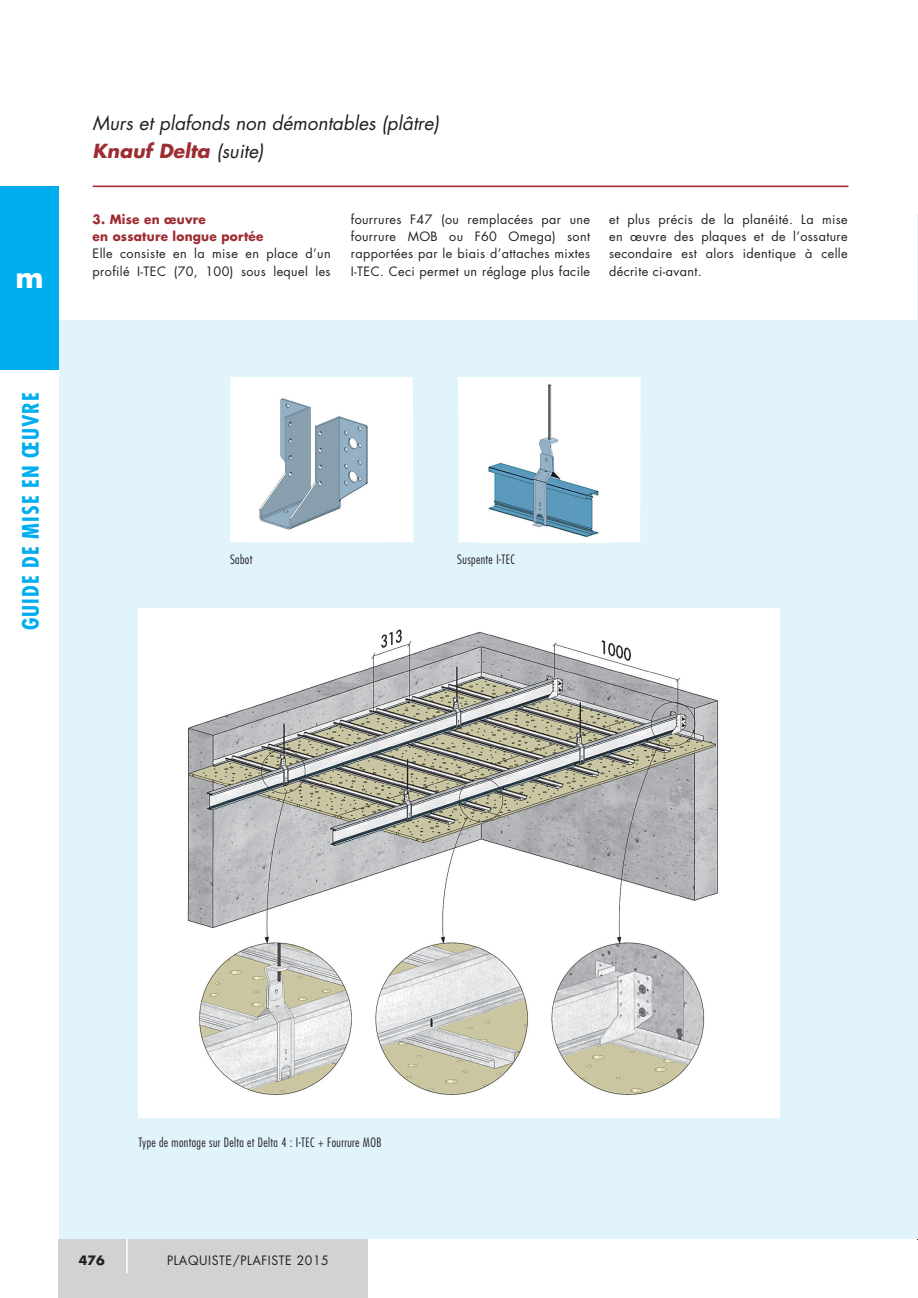
<style>
.page{position:relative;width:918px;height:1298px;background:#fff}
.page>*{position:absolute;margin:0;border:0;box-sizing:border-box;transform-origin:0 0}
.t1{font:700 28.35px "Futura Std";color:#fff}
.t2{font:700 condensed 22.05px "Futura Std";letter-spacing:.05em;color:#00aeef}
.t3{font:italic 18.9px/27.8px "Futura Std";color:#231f20}
.t4{font:12.6px/17.3px "Futura Std";letter-spacing:.03em;color:#231f20;text-align:justify}
.t5{font:300 condensed 12.6px "Futura Std";letter-spacing:.03em;color:#231f20}
.t6{font:12.6px "Futura Std";letter-spacing:.05em;color:#231f20}
.t7{font:700 12.6px "Futura Std";color:#231f20}
.s1{font-weight:700;color:#9e2d32}
</style>
<div class="page">
<hr style="left:917px;top:214px;width:1px;height:1025px;background:#e1f4fc">
<div style="left:59px;top:320px;width:858px;height:919px;background:#e1f4fc"></div>
<div style="left:230px;top:377px;width:183px;height:165px;background:#fff"></div>
<img style="left:247px;top:385px;width:134px;height:157px">
<div style="left:458px;top:377px;width:182px;height:165px;background:#fff"></div>
<img style="left:478px;top:379px;width:130px;height:163px">
<div style="left:138px;top:608px;width:641px;height:509px;background:#fff"></div>
<img style="left:187px;top:629px;width:532px;height:466px">
<div style="left:58px;top:1239px;width:309px;height:59px;background:#d1d2d4"></div>
<hr style="left:126px;top:1239px;width:2px;height:34px;background:#fff">
<hr style="left:93px;top:186px;width:755px;height:1px;background:#9e2d32">
<div style="left:0;top:186px;width:58px;height:183px;background:#00aeef"></div>
<p class="t1" style="left:16px;top:265px;width:30px">m</p>
<p class="t2" style="left:20px;top:630px;width:239px;rotate:-90deg">GUIDE DE MISE EN ŒUVRE</p>
<p class="t3" style="left:93px;top:111px;width:348px">Murs et plafonds non démontables (plâtre)<br><span class="s1">Knauf Delta</span> (suite)</p>
<p class="t4" style="left:93px;top:211px;width:239px;text-align:left"><span class="s1">3. Mise en œuvre<br>en ossature longue portée<br></span>Elle consiste en la mise en place d’un profilé I-TEC (70, 100) sous lequel les</p>
<p class="t4" style="left:351px;top:211px;width:241px">fourrures F47 (ou remplacées par une fourrure MOB ou F60 Omega) sont rapportées par le biais d’attaches mixtes I-TEC. Ceci permet un réglage plus facile</p>
<p class="t4" style="left:609px;top:211px;width:240px">et plus précis de la planéité. La mise en œuvre des plaques et de l’ossature secondaire est alors identique à celle décrite ci-avant.</p>
<p class="t5" style="left:230px;top:554px;width:24px">Sabot</p>
<p class="t5" style="left:457px;top:554px;width:59px">Suspente I-TEC</p>
<p class="t5" style="left:138px;top:1137px;width:244px">Type de montage sur Delta et Delta 4 : I-TEC + Fourrure MOB</p>
<p class="t7" style="left:79px;top:1254px;width:27px">476</p>
<p class="t6" style="left:167px;top:1254px;width:163px">PLAQUISTE/PLAFISTE 2015</p>
</div>
